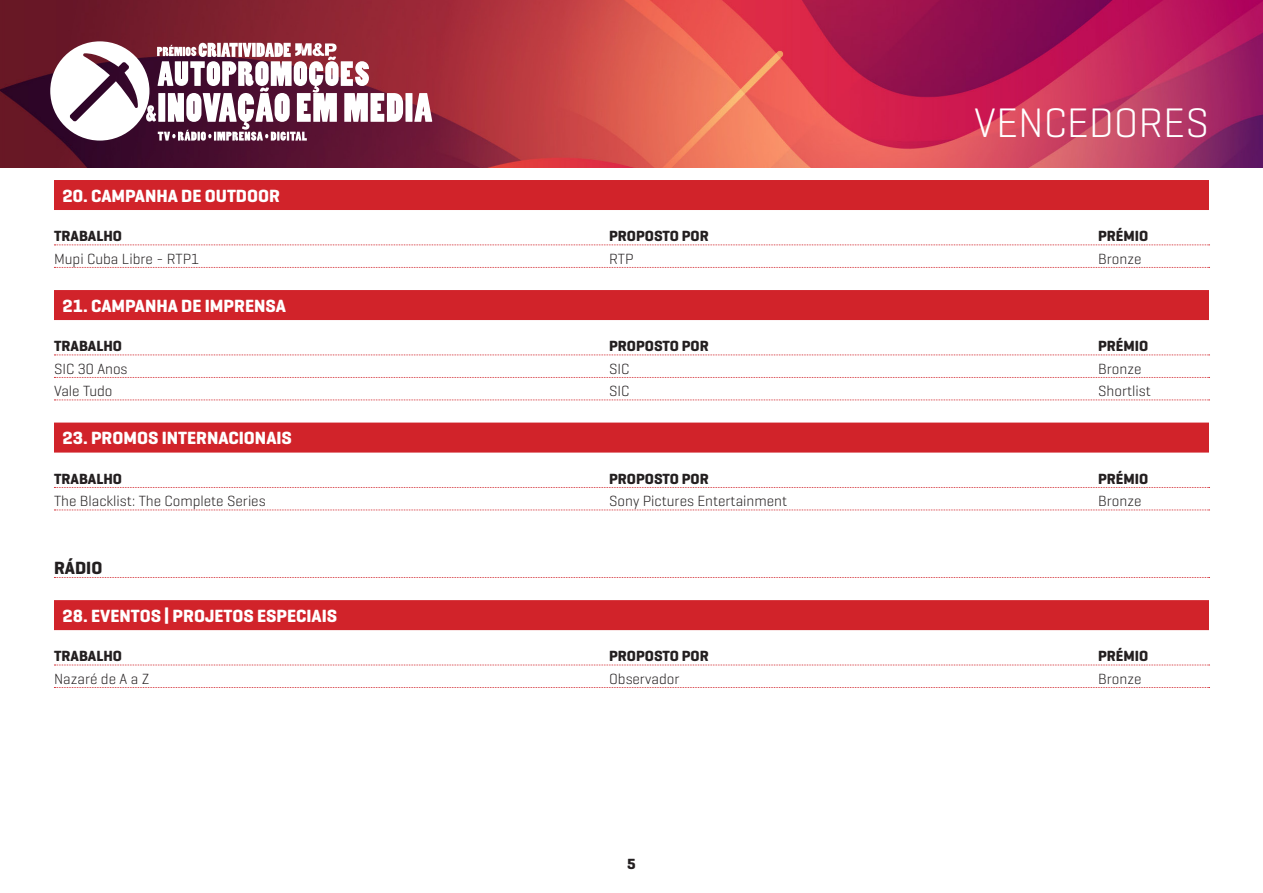
<style>
.page{position:relative;width:1263px;height:893px;background:#fff}
.page>*{position:absolute;margin:0;border:0;box-sizing:border-box;transform-origin:0 0}
.t1{font:300 42px "Geogrotesque";color:#fff}
.tit{font:700 18px "Geogrotesque";color:#fff}
.t2{font:700 18px "Geogrotesque";color:#231f20}
.t3{font:300 15px "Geogrotesque";color:#231f20}
.t4{font:700 15px "Geogrotesque";color:#231f20}
</style>
<div class="page">
<div style="left:54px;top:180px;width:1155px;height:30px;background:#d1232a"></div>
<svg style="left:54px;top:245px;width:1155px;height:1px"></svg>
<svg style="left:54px;top:267px;width:1155px;height:1px"></svg>
<div style="left:54px;top:290px;width:1155px;height:30px;background:#d1232a"></div>
<svg style="left:54px;top:355px;width:1155px;height:1px"></svg>
<svg style="left:54px;top:377px;width:1155px;height:1px"></svg>
<svg style="left:54px;top:400px;width:1155px;height:1px"></svg>
<div style="left:54px;top:423px;width:1155px;height:30px;background:#d1232a"></div>
<svg style="left:54px;top:487px;width:1155px;height:1px"></svg>
<svg style="left:54px;top:510px;width:1155px;height:1px"></svg>
<svg style="left:54px;top:577px;width:1155px;height:1px"></svg>
<div style="left:54px;top:600px;width:1155px;height:30px;background:#d1232a"></div>
<svg style="left:54px;top:665px;width:1155px;height:1px"></svg>
<svg style="left:54px;top:687px;width:1155px;height:1px"></svg>
<img style="left:0;top:0;width:1263px;height:168px">
<div style="left:405px;top:93px;width:7px;height:29px;background:#fff"></div>
<svg style="left:414px;top:93px;width:18px;height:29px"></svg>
<svg style="left:50px;top:41px;width:353px;height:100px"></svg>
<p class="t1" style="left:974px;top:96px;width:236px">VENCEDORES</p>
<p class="tit" style="left:63px;top:184px;width:219px">20. CAMPANHA DE OUTDOOR</p>
<p class="t4" style="left:54px;top:227px;width:70px">TRABALHO</p>
<p class="t4" style="left:609px;top:227px;width:101px">PROPOSTO POR</p>
<p class="t4" style="left:1098px;top:227px;width:52px">PRÉMIO</p>
<p class="t3" style="left:54px;top:249px;width:147px">Mupi Cuba Libre - RTP1</p>
<p class="t3" style="left:609px;top:249px;width:26px">RTP</p>
<p class="t3" style="left:1098px;top:249px;width:45px">Bronze</p>
<p class="tit" style="left:63px;top:294px;width:225px">21. CAMPANHA DE IMPRENSA</p>
<p class="t4" style="left:54px;top:337px;width:70px">TRABALHO</p>
<p class="t4" style="left:609px;top:337px;width:101px">PROPOSTO POR</p>
<p class="t4" style="left:1098px;top:337px;width:52px">PRÉMIO</p>
<p class="t3" style="left:54px;top:359px;width:75px">SIC 30 Anos</p>
<p class="t3" style="left:609px;top:359px;width:22px">SIC</p>
<p class="t3" style="left:1098px;top:359px;width:45px">Bronze</p>
<p class="t3" style="left:54px;top:382px;width:60px">Vale Tudo</p>
<p class="t3" style="left:609px;top:382px;width:22px">SIC</p>
<p class="t3" style="left:1098px;top:382px;width:54px">Shortlist</p>
<p class="tit" style="left:63px;top:427px;width:231px">23. PROMOS INTERNACIONAIS</p>
<p class="t4" style="left:54px;top:469px;width:70px">TRABALHO</p>
<p class="t4" style="left:609px;top:469px;width:101px">PROPOSTO POR</p>
<p class="t4" style="left:1098px;top:469px;width:52px">PRÉMIO</p>
<p class="t3" style="left:54px;top:492px;width:213px">The Blacklist: The Complete Series</p>
<p class="t3" style="left:609px;top:492px;width:180px">Sony Pictures Entertainment</p>
<p class="t3" style="left:1098px;top:492px;width:45px">Bronze</p>
<p class="t2" style="left:54px;top:556px;width:50px">RÁDIO</p>
<p class="tit" style="left:63px;top:604px;width:276px">28. EVENTOS | PROJETOS ESPECIAIS</p>
<p class="t4" style="left:54px;top:647px;width:70px">TRABALHO</p>
<p class="t4" style="left:609px;top:647px;width:101px">PROPOSTO POR</p>
<p class="t4" style="left:1098px;top:647px;width:52px">PRÉMIO</p>
<p class="t3" style="left:54px;top:669px;width:97px">Nazaré de A a Z</p>
<p class="t3" style="left:609px;top:669px;width:72px">Observador</p>
<p class="t3" style="left:1098px;top:669px;width:45px">Bronze</p>
<p class="t4" style="left:627px;top:855px;width:10px">5</p>
</div>
